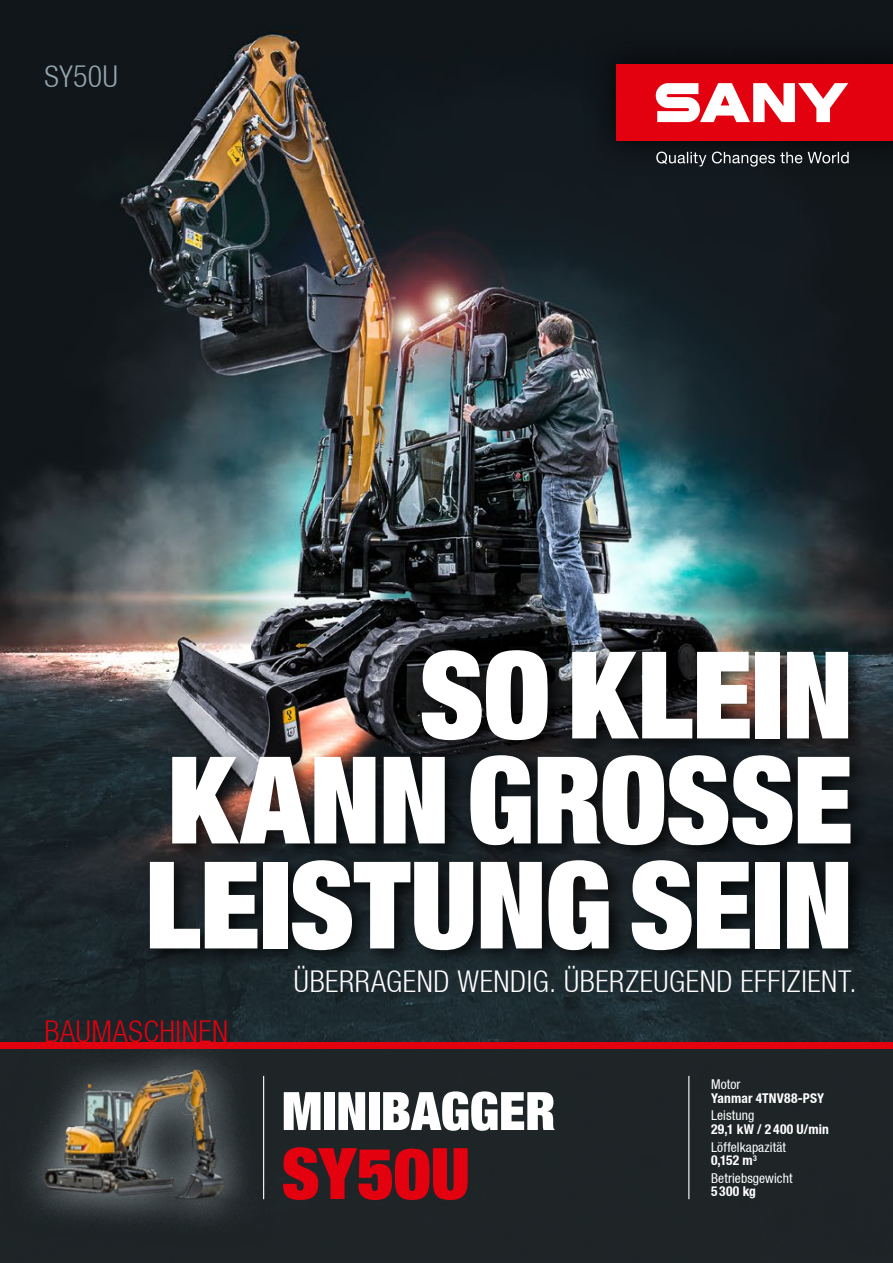
<style>
.page{position:relative;width:893px;height:1263px;background:#fff}
.page>*{position:absolute;margin:0;border:0;box-sizing:border-box;transform-origin:0 0}
.t1{font:900 120px/105px "Context Reprise Extra Black S Si Extra";letter-spacing:-.005em;color:#fff;text-align:justify}
.t2{font:900 70.5px "Context Reprise Extra Black S Si Extra";letter-spacing:.005em;color:#e3000f}
.t3{font:900 52.5px "Context Reprise Extra Black S Si Extra";color:#fff}
.t4{font:700 30px "Context Reprise Light Cond S Si";letter-spacing:.02em;color:#fff}
.t5{font:700 30px "Context Reprise Light Cond S Si";letter-spacing:.02em;color:#e3000f}
.t6{font:700 30px "Context Reprise Light Cond S Si";letter-spacing:.015em;color:#95a6b0}
.t7{font:700 condensed 13.5px "Context Reprise Condensed S Si";letter-spacing:.015em;color:#fff}
.t8{font:13.5px "Context Reprise Condensed S Si Condensed";letter-spacing:.01em;color:#fff}
</style>
<div class="page">
<img style="left:0;top:0;width:893px;height:1042px">
<div style="left:0;top:1048px;width:893px;height:215px;background:#1f2527"></div>
<hr style="left:688px;top:1076px;width:1px;height:123px;background:#fff">
<div style="left:0;top:1042px;width:893px;height:6px;background:#e3000f"></div>
<div style="left:582px;top:29px;width:311px;height:146px;background:#0f1418"></div>
<div style="left:617px;top:64px;width:276px;height:76px;background:#e3000f"></div>
<svg style="left:656px;top:83px;width:192px;height:39px"></svg>
<svg style="left:656px;top:152px;width:193px;height:15px"></svg>
<div style="left:6px;top:1032px;width:258px;height:205px;background:#c8d3d9;opacity:.85"></div>
<div style="left:142px;top:640px;width:730px;height:329px;background:#000;opacity:.75"></div>
<h3 class="t6" style="left:45px;top:59px;width:75px">SY50U</h3>
<h1 class="t1" style="left:145px;top:640px;width:709px;text-indent:274px">SO KLEIN KANNGROSSE LEISTUNG SEIN</h1>
<h3 class="t4" style="left:294px;top:964px;width:564px">ÜBERRAGEND WENDIG. ÜBERZEUGEND EFFIZIENT.</h3>
<h3 class="t5" style="left:45px;top:1014px;width:185px">BAUMASCHINEN</h3>
<h3 class="t3" style="left:282px;top:1077px;width:275px">MINIBAGGER</h3>
<h2 class="t2" style="left:282px;top:1128px;width:190px">SY50U</h2>
<p class="t8" style="left:711px;top:1076px;width:31px">Motor</p>
<p class="t7" style="left:711px;top:1089px;width:115px">Yanmar 4TNV88-PSY</p>
<p class="t8" style="left:711px;top:1107px;width:45px">Leistung</p>
<p class="t7" style="left:711px;top:1121px;width:119px">29,1 kW / 2 400 U/min</p>
<p class="t8" style="left:711px;top:1139px;width:76px">Löffelkapazität</p>
<p class="t7" style="left:711px;top:1152px;width:47px">0,152 m<sup>3</sup></p>
<p class="t8" style="left:711px;top:1170px;width:83px">Betriebsgewicht</p>
<p class="t7" style="left:711px;top:1183px;width:46px">5300 kg</p>
</div>
